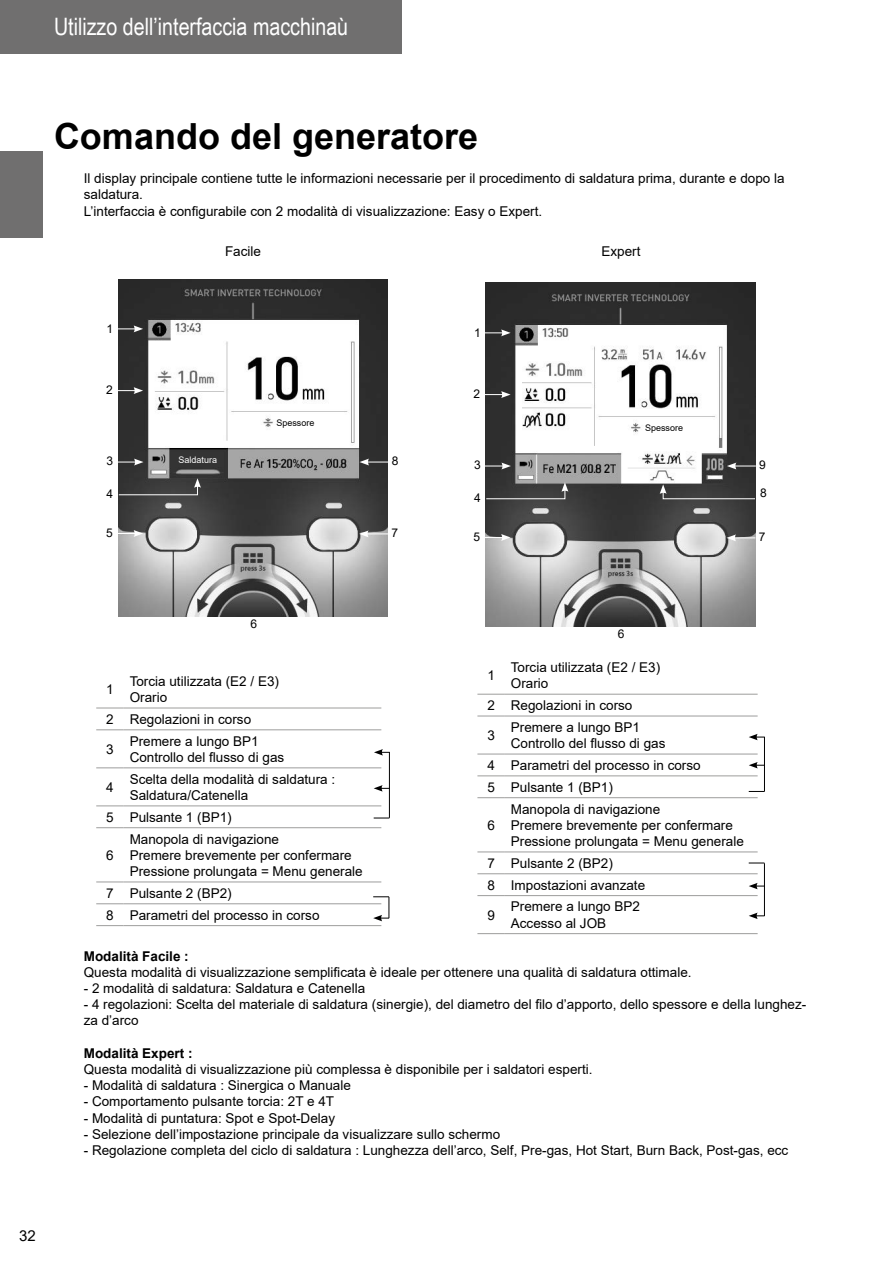
<style>
.page{position:relative;width:893px;height:1263px;background:#fff}
.page>*{position:absolute;margin:0;border:0;box-sizing:border-box;transform-origin:0 0}
.Titre{font:700 36px "Arial";color:#000}
.t1{font:24px "Arial Narrow";color:#fff}
.t2{font:15px "Arial";color:#000}
.t3{font:13.5px/16.2px "Arial";color:#000}
.t4{font:12px "Arial";color:#000}
.t5{font:9px "Arial";color:#000}
.t6{font:9px "Arial";color:#fff}
.s1{font-weight:700}
</style>
<div class="page">
<div style="left:0;top:0;width:402px;height:53px;background:#706f6f"></div>
<div style="left:0;top:152px;width:43px;height:86px;background:#706f6f"></div>
<img style="left:118px;top:279px;width:270px;height:337px">
<hr style="left:78px;top:328px;width:58px;height:1px;background:#fff">
<svg style="left:134px;top:325px;width:9px;height:7px"></svg>
<hr style="left:78px;top:390px;width:58px;height:1px;background:#fff">
<svg style="left:134px;top:387px;width:9px;height:7px"></svg>
<hr style="left:79px;top:462px;width:57px;height:1px;background:#fff">
<svg style="left:134px;top:459px;width:10px;height:6px"></svg>
<svg style="left:118px;top:478px;width:83px;height:17px"></svg>
<svg style="left:360px;top:459px;width:28px;height:6px"></svg>
<hr style="left:78px;top:533px;width:58px;height:1px;background:#fff">
<svg style="left:134px;top:530px;width:9px;height:7px"></svg>
<svg style="left:359px;top:530px;width:29px;height:7px"></svg>
<img style="left:486px;top:283px;width:270px;height:343px">
<hr style="left:464px;top:332px;width:39px;height:1px;background:#fff">
<svg style="left:501px;top:329px;width:10px;height:7px"></svg>
<hr style="left:464px;top:394px;width:39px;height:1px;background:#fff">
<svg style="left:501px;top:391px;width:10px;height:7px"></svg>
<hr style="left:464px;top:466px;width:40px;height:1px;background:#fff">
<svg style="left:501px;top:463px;width:10px;height:6px"></svg>
<svg style="left:485px;top:482px;width:83px;height:17px"></svg>
<svg style="left:727px;top:463px;width:29px;height:6px"></svg>
<hr style="left:464px;top:537px;width:39px;height:1px;background:#fff">
<svg style="left:501px;top:534px;width:10px;height:7px"></svg>
<svg style="left:726px;top:534px;width:29px;height:7px"></svg>
<svg style="left:660px;top:484px;width:96px;height:15px"></svg>
<svg style="left:374px;top:749px;width:16px;height:7px"></svg>
<svg style="left:96px;top:708px;width:28px;height:1px"></svg>
<hr style="left:124px;top:708px;width:257px;height:1px;background:#9d9d9c">
<svg style="left:96px;top:729px;width:28px;height:1px"></svg>
<hr style="left:124px;top:729px;width:257px;height:1px;background:#9d9d9c">
<svg style="left:96px;top:768px;width:28px;height:1px"></svg>
<hr style="left:124px;top:768px;width:257px;height:1px;background:#9d9d9c">
<svg style="left:96px;top:806px;width:28px;height:1px"></svg>
<hr style="left:124px;top:806px;width:257px;height:1px;background:#9d9d9c">
<svg style="left:96px;top:827px;width:28px;height:1px"></svg>
<hr style="left:124px;top:827px;width:257px;height:1px;background:#9d9d9c">
<svg style="left:96px;top:882px;width:28px;height:1px"></svg>
<hr style="left:124px;top:882px;width:257px;height:1px;background:#9d9d9c">
<svg style="left:96px;top:903px;width:28px;height:1px"></svg>
<hr style="left:124px;top:903px;width:257px;height:1px;background:#9d9d9c">
<svg style="left:96px;top:925px;width:28px;height:1px"></svg>
<hr style="left:124px;top:925px;width:257px;height:1px;background:#9d9d9c">
<svg style="left:374px;top:818px;width:15px;height:1px"></svg>
<hr style="left:389px;top:752px;width:1px;height:66px;background:#000">
<svg style="left:374px;top:785px;width:15px;height:7px"></svg>
<svg style="left:373px;top:896px;width:17px;height:25px"></svg>
<svg style="left:477px;top:694px;width:28px;height:1px"></svg>
<hr style="left:505px;top:694px;width:253px;height:1px;background:#9d9d9c">
<svg style="left:477px;top:716px;width:28px;height:1px"></svg>
<hr style="left:505px;top:716px;width:253px;height:1px;background:#9d9d9c">
<svg style="left:477px;top:754px;width:28px;height:1px"></svg>
<hr style="left:505px;top:754px;width:253px;height:1px;background:#9d9d9c">
<svg style="left:477px;top:776px;width:28px;height:1px"></svg>
<hr style="left:505px;top:776px;width:253px;height:1px;background:#9d9d9c">
<svg style="left:477px;top:797px;width:28px;height:1px"></svg>
<hr style="left:505px;top:797px;width:253px;height:1px;background:#9d9d9c">
<svg style="left:477px;top:852px;width:28px;height:1px"></svg>
<hr style="left:505px;top:852px;width:253px;height:1px;background:#9d9d9c">
<svg style="left:477px;top:895px;width:28px;height:1px"></svg>
<hr style="left:505px;top:895px;width:253px;height:1px;background:#9d9d9c">
<svg style="left:477px;top:933px;width:28px;height:1px"></svg>
<hr style="left:505px;top:933px;width:253px;height:1px;background:#9d9d9c">
<svg style="left:477px;top:873px;width:28px;height:1px"></svg>
<hr style="left:505px;top:873px;width:253px;height:1px;background:#9d9d9c">
<svg style="left:749px;top:791px;width:15px;height:1px"></svg>
<hr style="left:764px;top:737px;width:1px;height:54px;background:#000">
<svg style="left:749px;top:762px;width:15px;height:6px"></svg>
<svg style="left:749px;top:863px;width:15px;height:1px"></svg>
<hr style="left:764px;top:863px;width:1px;height:53px;background:#000">
<svg style="left:749px;top:883px;width:15px;height:6px"></svg>
<svg style="left:749px;top:912px;width:15px;height:7px"></svg>
<svg style="left:749px;top:734px;width:15px;height:6px"></svg>
<h2 class="t1" style="left:54px;top:9px;width:296px">Utilizzo dell’interfaccia macchinaù</h2>
<p class="Titre" style="left:54px;top:111px;width:426px">Comando del generatore</p>
<p class="t3" style="left:84px;top:170px;width:702px">Il display principale contiene tutte le informazioni necessarie per il procedimento di saldatura prima, durante e dopo la saldatura.</p>
<p class="t3" style="left:84px;top:203px;width:460px">L’interfaccia è configurabile con 2 modalità di visualizzazione: Easy o Expert.</p>
<p class="t3" style="left:225px;top:243px;width:38px">Facile</p>
<p class="t3" style="left:601px;top:243px;width:41px">Expert</p>
<p class="t4" style="left:107px;top:320px;width:8px">1</p>
<p class="t4" style="left:474px;top:324px;width:8px">1</p>
<p class="t4" style="left:106px;top:382px;width:8px">2</p>
<p class="t4" style="left:474px;top:386px;width:8px">2</p>
<p class="t5" style="left:276px;top:417px;width:40px">Spessore</p>
<p class="t5" style="left:645px;top:421px;width:40px">Spessore</p>
<p class="t4" style="left:107px;top:453px;width:8px">3</p>
<p class="t4" style="left:107px;top:485px;width:8px">4</p>
<p class="t6" style="left:178px;top:454px;width:40px">Saldatura</p>
<p class="t4" style="left:392px;top:452px;width:8px">8</p>
<p class="t4" style="left:474px;top:457px;width:8px">3</p>
<p class="t4" style="left:474px;top:489px;width:8px">4</p>
<p class="t4" style="left:759px;top:456px;width:8px">9</p>
<p class="t4" style="left:760px;top:485px;width:8px">8</p>
<p class="t4" style="left:106px;top:524px;width:8px">5</p>
<p class="t4" style="left:391px;top:524px;width:8px">7</p>
<p class="t4" style="left:474px;top:528px;width:8px">5</p>
<p class="t4" style="left:759px;top:528px;width:8px">7</p>
<p class="t2" style="left:19px;top:1225px;width:18px">32</p>
<p class="t4" style="left:251px;top:615px;width:8px">6</p>
<p class="t4" style="left:618px;top:626px;width:8px">6</p>
<p class="t3" style="left:511px;top:659px;width:151px">Torcia utilizzata (E2 / E3)</p>
<p class="t3" style="left:511px;top:675px;width:39px">Orario</p>
<p class="t3" style="left:487px;top:667px;width:9px">1</p>
<p class="t3" style="left:130px;top:673px;width:151px">Torcia utilizzata (E2 / E3)</p>
<p class="t3" style="left:130px;top:689px;width:39px">Orario</p>
<p class="t3" style="left:106px;top:681px;width:9px">1</p>
<p class="t3" style="left:487px;top:697px;width:9px">2</p>
<p class="t3" style="left:511px;top:697px;width:123px">Regolazioni in corso</p>
<p class="t3" style="left:487px;top:727px;width:9px">3</p>
<p class="t3" style="left:106px;top:711px;width:9px">2</p>
<p class="t3" style="left:130px;top:711px;width:123px">Regolazioni in corso</p>
<p class="t3" style="left:106px;top:741px;width:9px">3</p>
<p class="t3" style="left:511px;top:719px;width:131px">Premere a lungo BP1</p>
<p class="t3" style="left:511px;top:735px;width:156px">Controllo del flusso di gas</p>
<p class="t3" style="left:130px;top:733px;width:131px">Premere a lungo BP1</p>
<p class="t3" style="left:130px;top:749px;width:156px">Controllo del flusso di gas</p>
<p class="t3" style="left:487px;top:757px;width:9px">4</p>
<p class="t3" style="left:511px;top:757px;width:191px">Parametri del processo in corso</p>
<p class="t3" style="left:487px;top:779px;width:9px">5</p>
<p class="t3" style="left:511px;top:779px;width:104px">Pulsante 1 (BP1)</p>
<p class="t3" style="left:487px;top:817px;width:9px">6</p>
<p class="t3" style="left:106px;top:779px;width:9px">4</p>
<p class="t3" style="left:130px;top:771px;width:207px">Scelta della modalità di saldatura :<br>Saldatura/Catenella</p>
<p class="t3" style="left:106px;top:809px;width:9px">5</p>
<p class="t3" style="left:130px;top:809px;width:104px">Pulsante 1 (BP1)</p>
<p class="t3" style="left:106px;top:847px;width:9px">6</p>
<p class="t3" style="left:511px;top:801px;width:151px">Manopola di navigazione</p>
<p class="t3" style="left:511px;top:817px;width:224px">Premere brevemente per confermare</p>
<p class="t3" style="left:511px;top:833px;width:234px">Pressione prolungata = Menu generale</p>
<p class="t3" style="left:130px;top:831px;width:151px">Manopola di navigazione</p>
<p class="t3" style="left:130px;top:847px;width:224px">Premere brevemente per confermare</p>
<p class="t3" style="left:130px;top:863px;width:234px">Pressione prolungata = Menu generale</p>
<p class="t3" style="left:487px;top:855px;width:9px">7</p>
<p class="t3" style="left:511px;top:855px;width:104px">Pulsante 2 (BP2)</p>
<p class="t3" style="left:487px;top:877px;width:9px">8</p>
<p class="t3" style="left:511px;top:877px;width:136px">Impostazioni avanzate</p>
<p class="t3" style="left:487px;top:906px;width:9px">9</p>
<p class="t3" style="left:106px;top:885px;width:9px">7</p>
<p class="t3" style="left:130px;top:885px;width:104px">Pulsante 2 (BP2)</p>
<p class="t3" style="left:106px;top:907px;width:9px">8</p>
<p class="t3" style="left:130px;top:907px;width:191px">Parametri del processo in corso</p>
<p class="t3" style="left:511px;top:898px;width:131px">Premere a lungo BP2</p>
<p class="t3" style="left:511px;top:915px;width:97px">Accesso al JOB</p>
<p class="t3" style="left:84px;top:948px;width:609px"><span class="s1">Modalità Facile :<br></span>Questa modalità di visualizzazione semplificata è ideale per ottenere una qualità di saldatura ottimale.</p>
<p class="t3" style="left:84px;top:980px;width:283px">- 2 modalità di saldatura: Saldatura e Catenella</p>
<p class="t3" style="left:84px;top:996px;width:724px">- 4 regolazioni: Scelta del materiale di saldatura (sinergie), del diametro del filo d’apporto, dello spessore e della lunghez&shy;za d’arco</p>
<p class="t3" style="left:84px;top:1045px;width:510px"><span class="s1">Modalità Expert :<br></span>Questa modalità di visualizzazione più complessa è disponibile per i saldatori esperti.</p>
<p class="t3" style="left:84px;top:1077px;width:269px">- Modalità di saldatura : Sinergica o Manuale</p>
<p class="t3" style="left:84px;top:1093px;width:252px">- Comportamento pulsante torcia: 2T e 4T</p>
<p class="t3" style="left:84px;top:1110px;width:253px">- Modalità di puntatura: Spot e Spot-Delay</p>
<p class="t3" style="left:84px;top:1126px;width:418px">- Selezione dell’impostazione principale da visualizzare sullo schermo</p>
<p class="t3" style="left:84px;top:1142px;width:706px">- Regolazione completa del ciclo di saldatura : Lunghezza dell’arco, Self, Pre-gas, Hot Start, Burn Back, Post-gas, ecc</p>
</div>
